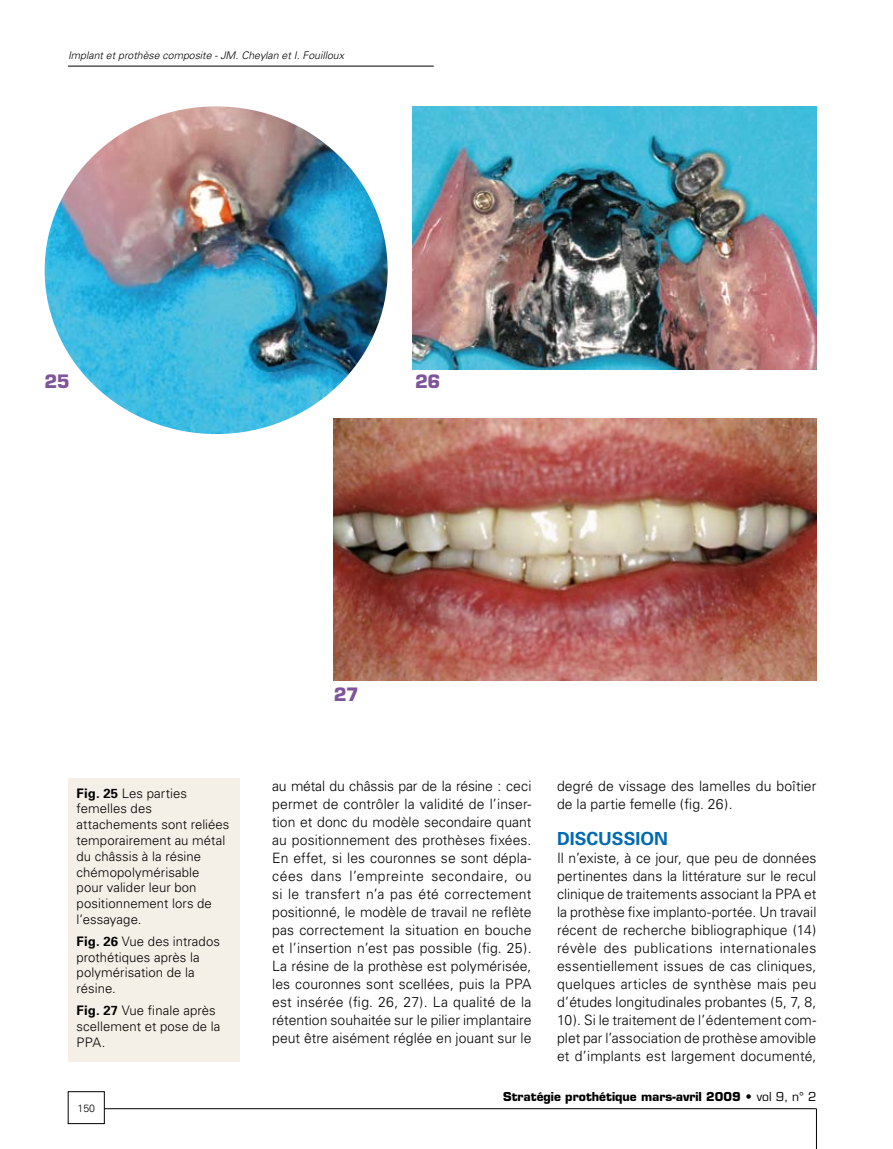
<style>
.page{position:relative;width:893px;height:1149px;background:#fff}
.page>*{position:absolute;margin:0;border:0;box-sizing:border-box;transform-origin:0 0}
.t1{font:700 18px "Univers";letter-spacing:.005em;color:#006ab2}
.t2{font:700 18px "Eurostile";color:#7e549a}
.t3{font:300 14.25px/18px "Univers";letter-spacing:.005em;color:#000;text-align:justify}
.t4{font:300 13.2px/15.8px "Univers";letter-spacing:.005em;color:#000}
.t5{font:700 12px "Eurostile";color:#000}
.t6{font:italic 300 10.5px "Univers";color:#000}
.t7{font:300 10.5px "Univers";color:#000}
.s1{font-weight:700}
.s2{font-weight:400}
</style>
<div class="page">
<hr style="left:104px;top:1108px;width:712px;height:1px;background:#000">
<hr style="left:68px;top:66px;width:366px;height:1px;background:#000">
<hr style="left:816px;top:1108px;width:1px;height:40px;background:#000">
<img style="left:45px;top:106px;width:343px;height:328px">
<img style="left:413px;top:106px;width:403px;height:263px">
<img style="left:333px;top:418px;width:483px;height:262px">
<div style="left:68px;top:778px;width:172px;height:283px;background:#f5f0e7"></div>
<p class="t6" style="left:68px;top:49px;width:278px">Implant et prothèse composite - JM. Cheylan et I. Fouilloux</p>
<p class="t2" style="left:45px;top:370px;width:27px">25</p>
<p class="t2" style="left:415px;top:370px;width:27px">26</p>
<p class="t4" style="left:77px;top:784px;width:154px"><span class="s1">FIG. 25</span> Les parties femelles des attachements sont reliées temporairement au métal du châssis à la résine chémopolymérisable<br>pour valider leur bon positionnement lors de l’essayage.</p>
<p class="t4" style="left:77px;top:933px;width:145px"><span class="s1">FIG. 26</span> Vue des intrados prothétiques après la polymérisation de la résine.</p>
<p class="t4" style="left:77px;top:1002px;width:145px"><span class="s1">FIG. 27</span> Vue finale après scellement et pose de la<br>PPA.</p>
<p class="t7" style="left:77px;top:1101px;width:19px">150</p>
<p class="t2" style="left:334px;top:683px;width:27px">27</p>
<p class="t3" style="left:272px;top:776px;width:261px">au métal du châssis par de la résine : ceci permet de contrôler la validité de l’inser&shy;tion et donc du modèle secondaire quant au positionnement des prothèses fixées.<br>En effet, si les couronnes se sont dépla&shy;cées dans l’empreinte secondaire, ou si le transfert n’a pas été correctement positionné, le modèle de travail ne reflète pas correctement la situation en bouche et l’insertion n’est pas possible (fig. 25).<br>La résine de la prothèse est polymérisée, les couronnes sont scellées, puis la PPA est insérée (fig. 26, 27). La qualité de la rétention souhaitée sur le pilier implantaire peut être aisément réglée en jouant sur le</p>
<p class="t3" style="left:557px;top:776px;width:261px">degré de vissage des lamelles du boîtier de la partie femelle (fig. 26).</p>
<p class="t1" style="left:557px;top:827px;width:112px">DISCUSSION</p>
<p class="t3" style="left:557px;top:848px;width:261px">Il n’existe, à ce jour, que peu de données pertinentes dans la littérature sur le recul clinique de traitements associant la PPA et la prothèse fixe implanto-portée. Un travail récent de recherche bibliographique (14) révèle des publications internationales essentiellement issues de cas cliniques, quelques articles de synthèse mais peu d’études longitudinales probantes (5, 7, 8, 10). Si le traitement de l’édentement com&shy;plet par l’association de prothèse amovible et d’implants est largement documenté,</p>
<p class="t5" style="left:503px;top:1089px;width:315px">Stratégie prothétique mars-avril 2009 • <span class="s2">vol 9, n° 2</span></p>
</div>
